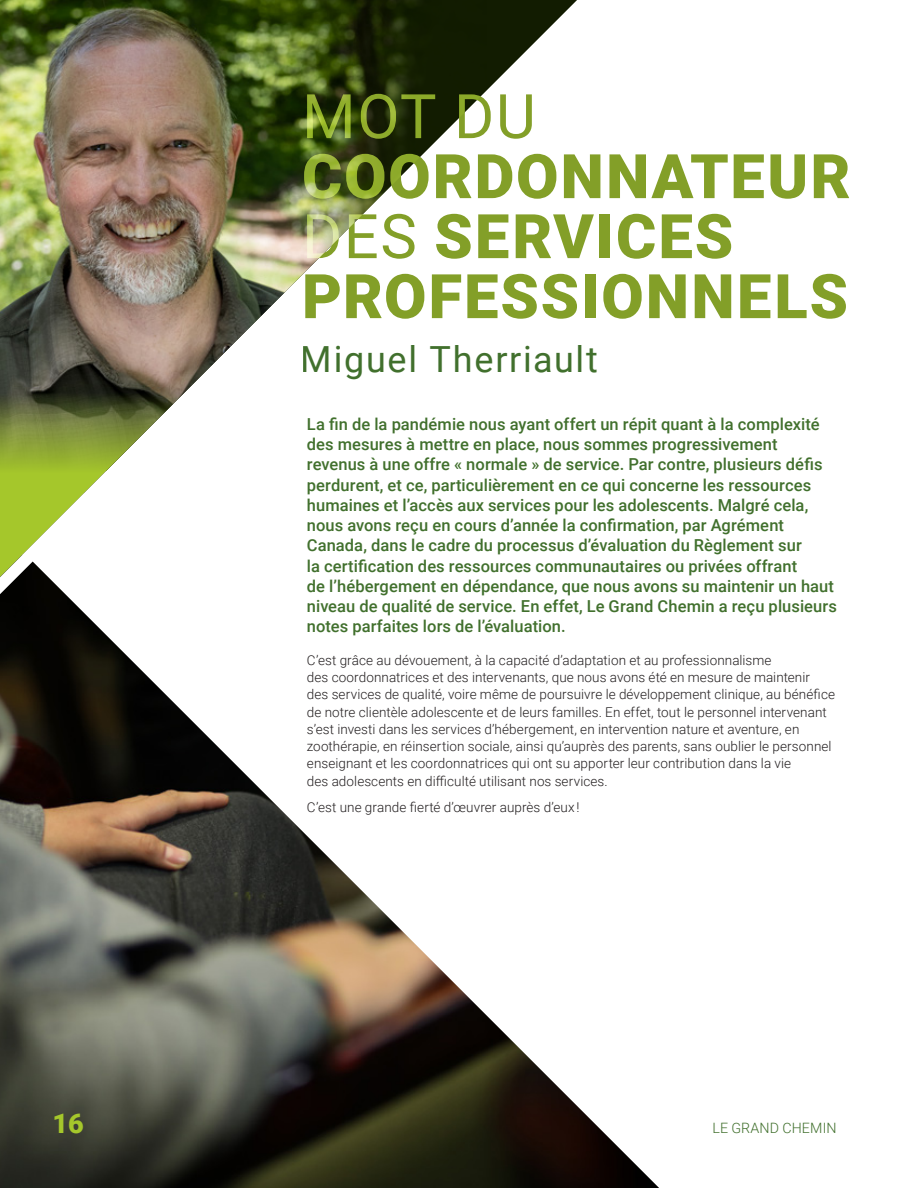
<style>
.page{position:relative;width:918px;height:1188px;background:#fff}
.page>*{position:absolute;margin:0;border:0;box-sizing:border-box;transform-origin:0 0}
.t1{font:900 61.5px/60px "Roboto";letter-spacing:.03em;color:#839f28}
.t2{font:61.5px "Roboto";color:#839f28}
.t3{font:36px "Roboto";letter-spacing:.045em;color:#41702d}
.t4{font:900 27px "Roboto";color:#a5c72b}
.Mot_de__1er_parag{font:500 16.5px/20.2px "Roboto";letter-spacing:.005em;color:#41702d}
.t5{font:300 14.25px "Roboto";letter-spacing:.01em;color:#41702d}
.Mot_de__texte{font:300 13.5px/17.2px "Roboto";letter-spacing:.005em;color:#231f20}
.s1{font-weight:400}
</style>
<div class="page">
<img style="left:0;top:634px;width:659px;height:554px">
<img style="left:0;top:0;width:577px;height:459px">
<svg style="left:0;top:459px;width:118px;height:175px"></svg>
<h1 class="t2" style="left:302px;top:73px;width:235px">MOT DU</h1>
<h1 class="t1" style="left:302px;top:144px;width:550px">COORDONNATEUR<br><span class="s1">DES</span> SERVICES<br>PROFESSIONNELS</h1>
<h2 class="t3" style="left:301px;top:334px;width:298px">Miguel Therriault</h2>
<p class="Mot_de__1er_parag" style="left:307px;top:413px;width:532px">La fin de la pandémie nous ayant offert un répit quant à la complexité des mesures à mettre en place, nous sommes progressivement revenus à une offre « normale » de service. Par contre, plusieurs défis perdurent, et ce, particulièrement en ce qui concerne les ressources humaines et l’accès aux services pour les adolescents. Malgré cela, nous avons reçu en cours d’année la confirmation, par Agrément Canada, dans le cadre du processus d’évaluation du Règlement sur<br>la certification des ressources communautaires ou privées offrant<br>de l’hébergement en dépendance, que nous avons su maintenir un haut niveau de qualité de service. En effet, Le Grand Chemin a reçu plusieurs notes parfaites lors de l’évaluation.</p>
<p class="Mot_de__texte" style="left:307px;top:651px;width:530px">C’est grâce au dévouement, à la capacité d’adaptation et au professionnalisme<br>des coordonnatrices et des intervenants, que nous avons été en mesure de maintenir<br>des services de qualité, voire même de poursuivre le développement clinique, au bénéfice de notre clientèle adolescente et de leurs familles. En effet, tout le personnel intervenant s’est investi dans les services d’hébergement, en intervention nature et aventure, en zoothérapie, en réinsertion sociale, ainsi qu’auprès des parents, sans oublier le personnel enseignant et les coordonnatrices qui ont su apporter leur contribution dans la vie<br>des adolescents en difficulté utilisant nos services.</p>
<p class="Mot_de__texte" style="left:307px;top:798px;width:274px">C’est une grande fierté d’œuvrer auprès d’eux !</p>
<p class="t4" style="left:52px;top:1105px;width:33px">16</p>
<p class="t5" style="left:712px;top:1118px;width:126px">LE GRAND CHEMIN</p>
</div>
